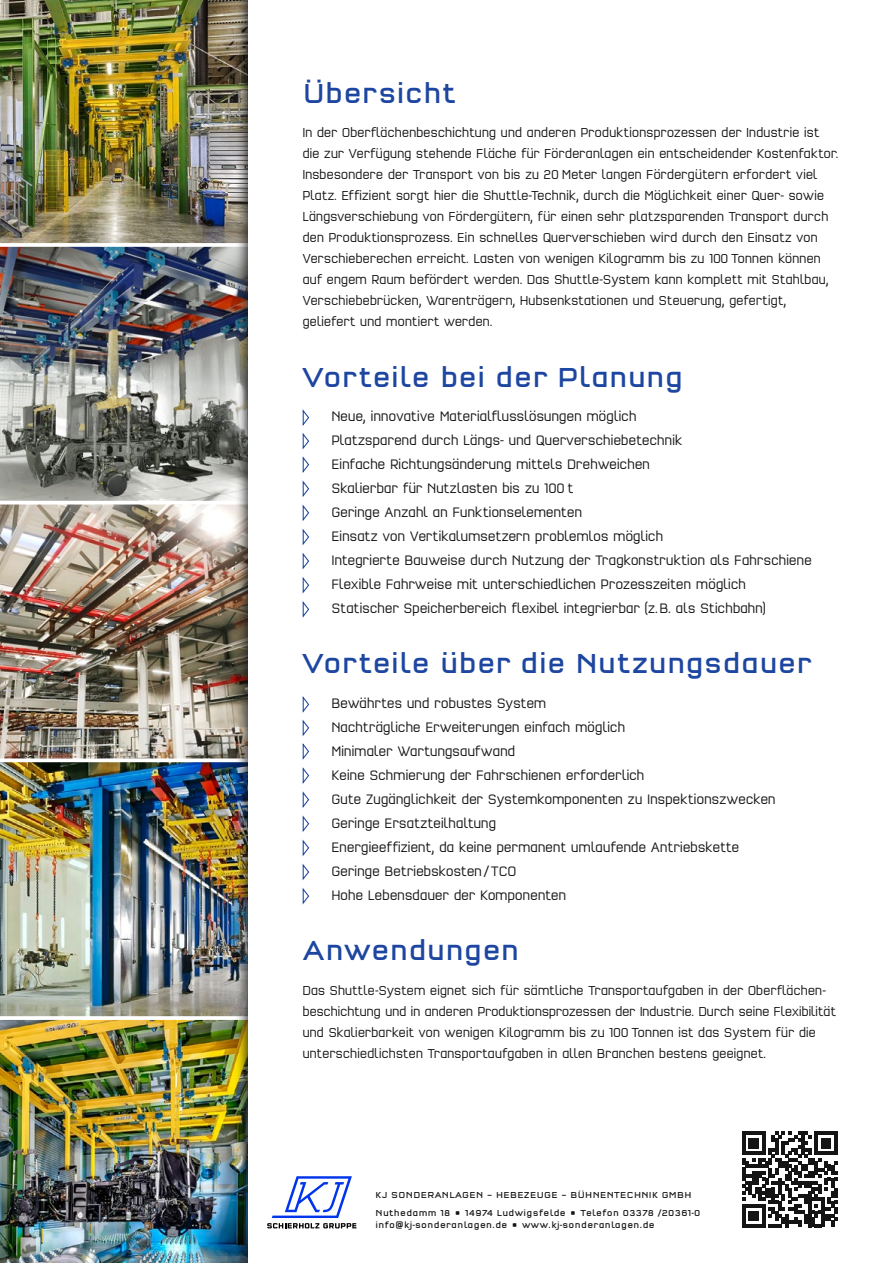
<style>
.page{position:relative;width:893px;height:1263px;background:#fff}
.page>*{position:absolute;margin:0;border:0;box-sizing:border-box;transform-origin:0 0}
.t1{font:28.5px "Q Type Cond";color:#1d46a1}
.t2{font:300 14.25px/24px "Q Type Comp";letter-spacing:.02em;color:#141414}
.t3{font:300 13.5px/21px "Q Type Comp";letter-spacing:.025em;color:#141414}
.t4{font:9px/18.6px "Q Type Cond";letter-spacing:.04em;color:#141414}
</style>
<div class="page">
<img style="left:0;top:0;width:234px;height:1263px">
<svg style="left:0;top:243px;width:234px;height:4px"></svg>
<hr style="left:0;top:501px;width:248px;height:3px;background:#fff">
<svg style="left:0;top:758px;width:234px;height:4px"></svg>
<svg style="left:0;top:1016px;width:234px;height:4px"></svg>
<div style="left:234px;top:0;width:659px;height:1263px;background:#141414;opacity:.75"></div>
<div style="left:248px;top:0;width:645px;height:1263px;background:#fff"></div>
<svg style="left:267px;top:1176px;width:89px;height:52px"></svg>
<svg style="left:742px;top:1132px;width:96px;height:95px"></svg>
<svg style="left:302px;top:409px;width:8px;height:209px"></svg>
<svg style="left:302px;top:696px;width:8px;height:209px"></svg>
<h1 class="t1" style="left:303px;top:76px;width:154px">Übersicht</h1>
<p class="t3" style="left:303px;top:122px;width:537px">In der Oberflächenbeschichtung und anderen Produktionsprozessen der Industrie ist die zur Verfügung stehende Fläche für Förderanlagen ein entscheidender Kostenfaktor.<br>Insbesondere der Transport von bis zu 20 Meter langen Fördergütern erfordert viel Platz. Effizient sorgt hier die Shuttle-Technik, durch die Möglichkeit einer Quer- sowie Längsverschiebung von Fördergütern, für einen sehr platzsparenden Transport durch den Produktionsprozess. Ein schnelles Querverschieben wird durch den Einsatz von Verschieberechen erreicht. Lasten von wenigen Kilogramm bis zu 100 Tonnen können auf engem Raum befördert werden. Das Shuttle-System kann komplett mit Stahlbau, Verschiebebrücken, Warenträgern, Hubsenkstationen und Steuerung, gefertigt, geliefert und montiert werden.</p>
<h1 class="t1" style="left:302px;top:360px;width:383px">Vorteile bei der Planung</h1>
<p class="t2" style="left:332px;top:404px;width:481px">Neue, innovative Materialflusslösungen möglich<br>Platzsparend durch Längs- und Querverschiebetechnik<br>Einfache Richtungsänderung mittels Drehweichen<br>Skalierbar für Nutzlasten bis zu 100 t<br>Geringe Anzahl an Funktionselementen<br>Einsatz von Vertikalumsetzern problemlos möglich<br>Integrierte Bauweise durch Nutzung der Tragkonstruktion als Fahrschiene Flexible Fahrweise mit unterschiedlichen Prozesszeiten möglich Statischer Speicherbereich flexibel integrierbar (z. B. als Stichbahn)</p>
<h1 class="t1" style="left:302px;top:646px;width:511px">Vorteile über die Nutzungsdauer</h1>
<p class="t2" style="left:332px;top:691px;width:445px">Bewährtes und robustes System<br>Nachträgliche Erweiterungen einfach möglich<br>Minimaler Wartungsaufwand<br>Keine Schmierung der Fahrschienen erforderlich<br>Gute Zugänglichkeit der Systemkomponenten zu Inspektionszwecken Geringe Ersatzteilhaltung<br>Energieeffizient, da keine permanent umlaufende Antriebskette Geringe Betriebskosten /TCO<br>Hohe Lebensdauer der Komponenten</p>
<h1 class="t1" style="left:303px;top:933px;width:218px">Anwendungen</h1>
<p class="t3" style="left:303px;top:979px;width:535px">Das Shuttle-System eignet sich für sämtliche Transportaufgaben in der Oberflächen&shy;beschichtung und in anderen Produktionsprozessen der Industrie. Durch seine Flexibilität und Skalierbarkeit von wenigen Kilogramm bis zu 100 Tonnen ist das System für die unterschiedlichsten Transportaufgaben in allen Branchen bestens geeignet.</p>
<p class="t4" style="left:376px;top:1185px;width:326px">KJ SONDERANLAGEN – HEBEZEUGE – BÜHNENTECHNIK GMBH<br>Nuthedamm 18 • 14974 Ludwigsfelde • Telefon 03378 /20361-0</p>
<p class="t4" style="left:376px;top:1216px;width:281px">info@kj-sonderanlagen.de • www.kj-sonderanlagen.de</p>
</div>
